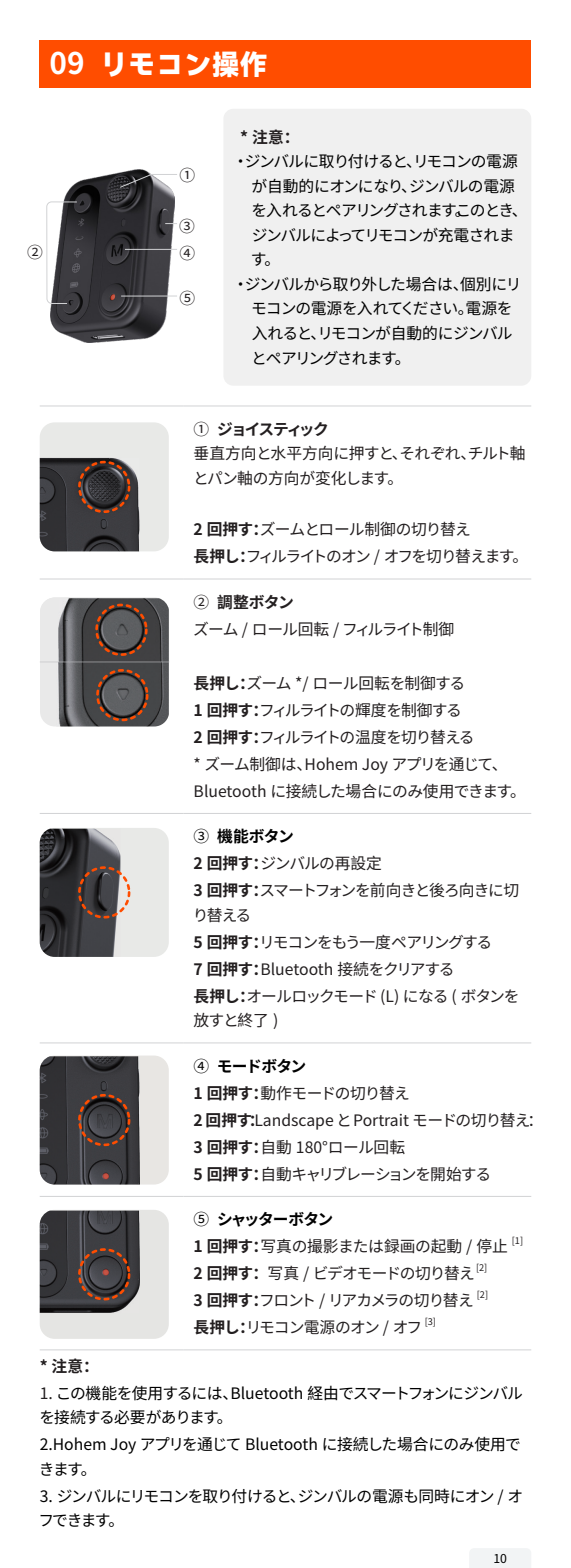
<style>
.page{position:relative;width:571px;height:1568px;background:#fff}
.page>*{position:absolute;margin:0;border:0;box-sizing:border-box;transform-origin:0 0}
.t1{font:800 28px "Mi Sans";color:#fff}
.正文{font:15.75px/24.5px "Source Han Sans SC";letter-spacing:-.06em;color:#000}
.正文-2{font:15.75px/24.5px "Source Han Sans SC";letter-spacing:-.055em;color:#231f20}
.正文-3{font:15.75px/24.5px "Source Han Sans SC";letter-spacing:-.03em;color:#231f20}
.正文-4{font:15.75px "Source Han Sans SC";color:#231f20}
.正文-5{font:15.75px/24.5px "Source Han Sans SC";letter-spacing:-.015em;color:#000}
.正文-6{font:15.75px "Source Han Sans SC";letter-spacing:-.09em;color:#231f20}
.正文-7{font:15.75px/24.5px "Source Han Sans SC";letter-spacing:-.08em;color:#231f20}
.正文-8{font:15.75px "Source Han Sans SC";letter-spacing:-.02em;color:#231f20}
.正文-9{font:15.75px "Source Han Sans SC";letter-spacing:-.1em;color:#231f20}
.正文-10{font:15.75px "Source Han Sans SC";letter-spacing:-.01em;color:#231f20}
.正文-11{font:15.75px "Source Han Sans SC";letter-spacing:-.075em;color:#231f20}
.正文-12{font:15.75px "Source Han Sans SC";letter-spacing:-.015em;color:#231f20}
.正文-13{font:15.75px "Source Han Sans SC";letter-spacing:-.095em;color:#231f20}
.正文-14{font:15.75px "Source Han Sans SC";letter-spacing:-.035em;color:#231f20}
.正文-15{font:700 15.75px "Source Han Sans SC";letter-spacing:-.095em;color:#231f20}
.t2{font:700 15.75px "Source Han Sans SC";letter-spacing:-.06em;color:#000}
.正文-16{font:700 15.75px "Source Han Sans SC";letter-spacing:-.125em;color:#231f20}
.t3{font:700 15.75px "Source Han Sans SC";letter-spacing:-.095em;color:#000}
.t4{font:12.25px "Source Han Sans SC";color:#000}
.正文-17{font:9.1px "Source Han Sans SC";color:#231f20}
.s1{font-family:"Source Han Sans SC";font-weight:700;font-size:29.75px}
.s2{font-weight:400}
.s3{font-weight:700}
.s4{color:#231f20}
</style>
<div class="page">
<div style="left:40px;top:40px;width:491px;height:48px;background:#ff4d00"></div>
<img style="left:50px;top:169px;width:124px;height:174px">
<svg style="left:119px;top:174px;width:58px;height:14px"></svg>
<svg style="left:165px;top:223px;width:12px;height:1px"></svg>
<hr style="left:125px;top:249px;width:52px;height:1px;background:#d1d2d4">
<hr style="left:121px;top:296px;width:56px;height:1px;background:#d1d2d4">
<svg style="left:46px;top:201px;width:32px;height:103px"></svg>
<div style="left:223px;top:109px;width:308px;height:277px;background:#f0f0f0;border-radius:10px"></div>
<hr style="left:40px;top:405px;width:144px;height:1px;background:#d1d2d4">
<hr style="left:184px;top:405px;width:347px;height:1px;background:#d1d2d4">
<hr style="left:40px;top:578px;width:144px;height:1px;background:#d1d2d4">
<hr style="left:184px;top:578px;width:347px;height:1px;background:#d1d2d4">
<hr style="left:40px;top:813px;width:144px;height:1px;background:#d1d2d4">
<hr style="left:184px;top:813px;width:347px;height:1px;background:#d1d2d4">
<hr style="left:40px;top:1196px;width:144px;height:1px;background:#d1d2d4">
<hr style="left:184px;top:1196px;width:347px;height:1px;background:#d1d2d4">
<hr style="left:40px;top:1349px;width:144px;height:1px;background:#d1d2d4">
<hr style="left:184px;top:1349px;width:347px;height:1px;background:#d1d2d4">
<hr style="left:40px;top:1042px;width:144px;height:1px;background:#d1d2d4">
<hr style="left:184px;top:1042px;width:347px;height:1px;background:#d1d2d4">
<div style="left:40px;top:422px;width:129px;height:129px;background:#e8e9e7;border-radius:15px"></div>
<img style="left:40px;top:457px;width:100px;height:94px">
<svg style="left:78px;top:461px;width:52px;height:52px;background:#473632"></svg>
<div style="left:40px;top:597px;width:129px;height:129px;background:#e9e9e9;border-radius:15px"></div>
<img style="left:56px;top:662px;width:113px;height:64px">
<svg style="left:40px;top:597px;width:129px;height:65px"></svg>
<svg style="left:96px;top:669px;width:52px;height:52px;background:#5d4d48"></svg>
<div style="left:40px;top:828px;width:129px;height:129px;background:#e8e9e7;border-radius:15px"></div>
<img style="left:40px;top:828px;width:80px;height:129px">
<svg style="left:78px;top:866px;width:52px;height:52px"></svg>
<div style="left:40px;top:1055px;width:129px;height:129px;background:#e8e6e3;border-radius:15px"></div>
<img style="left:40px;top:1056px;width:100px;height:128px">
<svg style="left:78px;top:1094px;width:52px;height:52px;background:#4c3b37"></svg>
<div style="left:40px;top:1210px;width:129px;height:128px;background:#e5e5e3;border-radius:15px"></div>
<img style="left:40px;top:1210px;width:100px;height:103px">
<svg style="left:78px;top:1248px;width:52px;height:52px;background:#503e3b"></svg>
<svg style="left:469px;top:1548px;width:62px;height:20px"></svg>
<p class="t1" style="left:50px;top:45px;width:219px"><span class="s1">09</span> リモコン操作</p>
<p class="正文-2" style="left:27px;top:240px;width:17px">②</p>
<p class="正文-2" style="left:179px;top:163px;width:17px">①</p>
<p class="正文-2" style="left:179px;top:214px;width:17px">③</p>
<p class="正文-2" style="left:179px;top:241px;width:17px">④</p>
<p class="正文-2" style="left:179px;top:286px;width:17px">⑤</p>
<p class="正文-15" style="left:240px;top:128px;width:61px">* 注意：</p>
<p class="正文" style="left:251px;top:150px;width:278px;text-indent:-18px">•ジンバルに取り付けると、リモコンの電源が自動的にオンになり、ジンバルの電源を入れるとペアリングされます。このとき、ジンバルによってリモコンが充電されます。</p>
<p class="正文" style="left:251px;top:272px;width:272px;text-indent:-18px">•ジンバルから取り外した場合は、個別にリモコンの電源を入れてください。電源を入れると、リモコンが自動的にジンバルとペアリングされます。</p>
<p class="正文-16" style="left:193px;top:420px;width:137px"><span class="s2">①</span> ジョイスティック</p>
<p class="正文-3" style="left:193px;top:441px;width:333px">垂直方向と水平方向に押すと、それぞれ、チルト軸とパン軸の方向が変化します。</p>
<p class="正文-2" style="left:193px;top:517px;width:279px"><span class="s3">2 回押す：</span>ズームとロール制御の切り替え</p>
<p class="正文-9" style="left:193px;top:547px;width:336px"><span class="s3">長押し：</span>フィルライトのオン / オフを切り替えます。</p>
<p class="正文-15" style="left:193px;top:593px;width:102px"><span class="s2">②</span> 調整ボタン</p>
<p class="正文-2" style="left:193px;top:617px;width:262px">ズーム / ロール回転 / フィルライト制御</p>
<p class="正文-2" style="left:193px;top:671px;width:273px"><span class="s3">長押し：</span>ズーム */ ロール回転を制御する</p>
<p class="正文-6" style="left:193px;top:701px;width:270px"><span class="s3">1 回押す：</span>フィルライトの輝度を制御する</p>
<p class="正文-13" style="left:193px;top:728px;width:282px"><span class="s3">2 回押す：</span>フィルライトの温度を切り替える</p>
<p class="正文-3" style="left:193px;top:752px;width:315px">* ズーム制御は、Hohem Joy アプリを通じて、</p>
<p class="正文-8" style="left:193px;top:782px;width:334px">Bluetooth に接続した場合にのみ使用できます。</p>
<p class="t2" style="left:193px;top:827px;width:102px"><span class="s2">③</span> 機能ボタン</p>
<p class="正文-3" style="left:193px;top:851px;width:190px"><span class="s3">2 回押す：</span>ジンバルの再設定</p>
<p class="正文-7" style="left:193px;top:878px;width:328px"><span class="s3">3 回押す：</span>スマートフォンを前向きと後ろ向きに切り替える</p>
<p class="正文-11" style="left:193px;top:933px;width:300px"><span class="s3">5 回押す：</span>リモコンをもう一度ペアリングする</p>
<p class="正文-10" style="left:193px;top:960px;width:262px"><span class="s3">7 回押す：</span>Bluetooth 接続をクリアする</p>
<p class="正文-2" style="left:193px;top:984px;width:327px"><span class="s3">長押し：</span>オールロックモード (L) になる ( ボタンを放すと終了 )</p>
<p class="t2" style="left:193px;top:1057px;width:114px"><span class="s2">④</span> モードボタン</p>
<p class="正文-14" style="left:193px;top:1084px;width:218px"><span class="s3">1 回押す：</span>動作モードの切り替え</p>
<p class="正文-4" style="left:193px;top:1111px;width:351px"><span class="s3">2 回押す：</span>Landscape とPortrait モードの切り替え：</p>
<p class="正文-4" style="left:193px;top:1138px;width:213px"><span class="s3">3 回押す：</span>自動 180°ロール回転</p>
<p class="正文-2" style="left:193px;top:1162px;width:299px"><span class="s3">5 回押す：</span>自動キャリブレーションを開始する</p>
<p class="t3" style="left:193px;top:1210px;width:141px"><span class="s2">⑤</span> シャッターボタン</p>
<p class="正文-12" style="left:193px;top:1237px;width:315px"><span class="s3">1 回押す：</span>写真の撮影または録画の起動 / 停止</p>
<p class="正文-17" style="left:511px;top:1236px;width:13px">[1]</p>
<p class="正文-2" style="left:193px;top:1261px;width:283px"><span class="s3">2 回押す：</span>写真 / ビデオモードの切り替え</p>
<p class="正文-17" style="left:476px;top:1263px;width:13px">[2]</p>
<p class="正文-6" style="left:193px;top:1291px;width:281px"><span class="s3">3 回押す：</span>フロント / リアカメラの切り替え</p>
<p class="正文-17" style="left:476px;top:1290px;width:13px">[2]</p>
<p class="正文-2" style="left:193px;top:1315px;width:230px"><span class="s3">長押し：</span>リモコン電源のオン / オフ</p>
<p class="正文-17" style="left:424px;top:1317px;width:13px">[3]</p>
<p class="正文-15" style="left:40px;top:1357px;width:61px">* 注意：</p>
<p class="正文" style="left:39px;top:1381px;width:484px"><span class="s4">1.</span> この機能を使用するには、Bluetooth 経由でスマートフォンにジンバルを接続する必要があります。</p>
<p class="正文-5" style="left:39px;top:1432px;width:483px">2.Hohem Joy アプリを通じて Bluetooth に接続した場合にのみ使用できます。</p>
<p class="正文" style="left:39px;top:1484px;width:486px">3. ジンバルにリモコンを取り付けると、ジンバルの電源も同時にオン / オフできます。</p>
<p class="t4" style="left:493px;top:1551px;width:15px">10</p>
</div>
